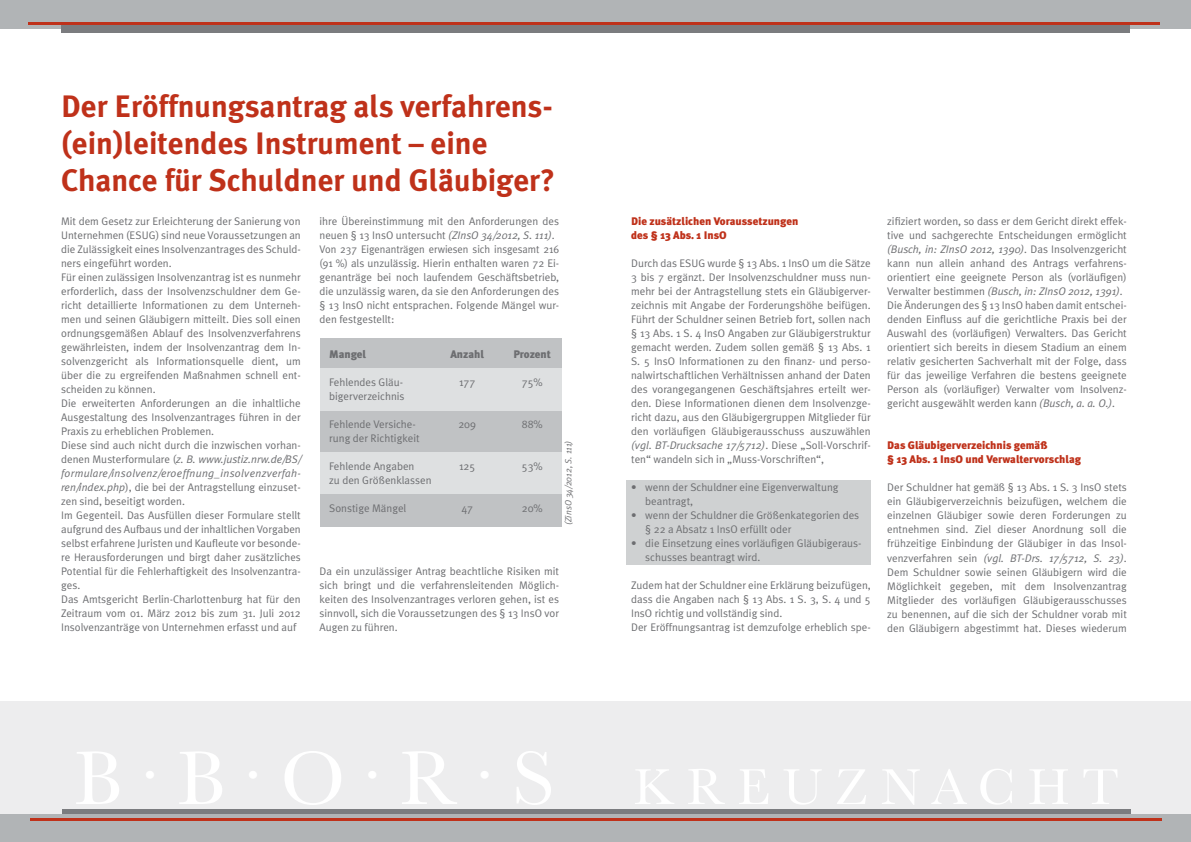
<style>
.page{position:relative;width:1191px;height:842px;background:#fff}
.page>*{position:absolute;margin:0;border:0;box-sizing:border-box;transform-origin:0 0}
.t1{font:700 31px/37.2px "Meta Plus";color:#bf311a}
.t2{font:11px/14px "Meta Plus Normal";color:#6d6e71}
.t3{font:900 11px/14px "Meta Plus";color:#bf311a}
.t4{font:900 11px "Meta Plus";color:#6d6e71}
.t5{font:italic 9px "Meta Plus Normal";color:#6d6e71}
.s1{font-style:italic}
</style>
<div class="page">
<div style="left:0;top:701px;width:1191px;height:113px;background:#ededee"></div>
<div style="left:62px;top:809px;width:1068px;height:9px;background:#7b7c7f"></div>
<div style="left:626px;top:480px;width:244px;height:85px;background:#cfd1d2"></div>
<div style="left:0;top:0;width:1191px;height:28px;background:#b1b4b6"></div>
<div style="left:61px;top:24px;width:1069px;height:9px;background:#7b7c7f"></div>
<hr style="left:28px;top:23px;width:1131px;height:2px;background:#bf311a">
<div style="left:0;top:814px;width:1191px;height:28px;background:#b1b4b6"></div>
<hr style="left:30px;top:818px;width:1131px;height:2px;background:#bf311a">
<div style="left:320px;top:338px;width:241px;height:189px;background:#c0c2c4"></div>
<div style="left:320px;top:369px;width:241px;height:42px;background:#dee0e1"></div>
<div style="left:320px;top:452px;width:241px;height:42px;background:#dee0e1"></div>
<h1 class="t1" style="left:61px;top:87px;width:495px">Der eröffnungsantrag als verfahrens-(ein)leitendes instrument – eine<br>Chance für schuldner und gläubiger?</h1>
<p class="t2" style="left:61px;top:214px;width:241px">Mit dem Gesetz zur Erleichterung der Sanierung von Unternehmen (ESUG) sind neue Voraussetzungen an die Zulässigkeit eines Insolvenzantrages des Schuld&shy;ners eingeführt worden.<br>Für einen zulässigen Insolvenzantrag ist es nunmehr erforderlich, dass der Insolvenzschuldner dem Ge&shy;richt detaillierte Informationen zu dem Unterneh&shy;men und seinen Gläubigern mitteilt. Dies soll einen ordnungsgemäßen Ablauf des Insolvenzverfahrens gewährleisten, indem der Insolvenzantrag dem In&shy;solvenzgericht als Informationsquelle dient, um über die zu ergreifenden Maßnahmen schnell ent&shy;scheiden zu können.<br>Die erweiterten Anforderungen an die inhaltliche Ausgestaltung des Insolvenzantrages führen in der Praxis zu erheblichen Problemen.<br>Diese sind auch nicht durch die inzwischen vorhan&shy;denen Musterformulare (<span class="s1">z. B. www.justiz.nrw.de/BS/ formulare/insolvenz/eroeffnung_insolvenzverfah&shy;ren/index.php</span>), die bei der Antragstellung einzuset&shy;zen sind, beseitigt worden.<br>Im Gegenteil. Das Ausfüllen dieser Formulare stellt aufgrund des Aufbaus und der inhaltlichen Vorgaben selbst erfahrene Juristen und Kaufleute vor besonde&shy;re Herausforderungen und birgt daher zusätzliches Potential für die Fehlerhaftigkeit des Insolvenzantra&shy;ges.<br>Das Amtsgericht Berlin-Charlottenburg hat für den Zeitraum vom 01. März 2012 bis zum 31. Juli 2012<br>Insolvenzanträge von Unternehmen erfasst und auf</p>
<p class="t2" style="left:319px;top:214px;width:241px">ihre Übereinstimmung mit den Anforderungen des neuen § 13 InsO untersucht <span class="s1">(ZInsO 34/2012, S. 111)</span>.<br>Von 237 Eigenanträgen erwiesen sich insgesamt 216 (91 %) als unzulässig. Hierin enthalten waren 72 Ei&shy;genanträge bei noch laufendem Geschäftsbetrieb, die unzulässig waren, da sie den Anforderungen des § 13 InsO nicht entsprachen. Folgende Mängel wur&shy;den festgestellt:</p>
<p class="t4" style="left:329px;top:348px;width:38px">Mangel</p>
<p class="t4" style="left:450px;top:348px;width:35px">Anzahl</p>
<p class="t4" style="left:513px;top:348px;width:39px">Prozent</p>
<p class="t2" style="left:329px;top:375px;width:75px">Fehlendes Gläu-</p>
<p class="t2" style="left:459px;top:375px;width:18px">177</p>
<p class="t2" style="left:522px;top:375px;width:22px">75%</p>
<p class="t2" style="left:329px;top:389px;width:77px">bigerverzeichnis</p>
<p class="t2" style="left:329px;top:417px;width:88px">Fehlende Versiche-</p>
<p class="t2" style="left:458px;top:417px;width:19px">209</p>
<p class="t2" style="left:522px;top:417px;width:22px">88%</p>
<p class="t2" style="left:329px;top:431px;width:92px">rung der Richtigkeit</p>
<p class="t2" style="left:329px;top:459px;width:87px">Fehlende Angaben</p>
<p class="t2" style="left:459px;top:459px;width:18px">125</p>
<p class="t2" style="left:522px;top:459px;width:22px">53%</p>
<p class="t2" style="left:329px;top:473px;width:104px">zu den Größenklassen</p>
<p class="t2" style="left:329px;top:501px;width:79px">Sonstige Mängel</p>
<p class="t2" style="left:461px;top:501px;width:13px">47</p>
<p class="t2" style="left:522px;top:501px;width:22px">20%</p>
<p class="t5" style="left:563px;top:525px;width:87px;rotate:-90deg">(ZinsO 34/2012, S. 111)</p>
<p class="t2" style="left:319px;top:564px;width:241px;text-align:justify">Da ein unzulässiger Antrag beachtliche Risiken mit sich bringt und die verfahrensleitenden Möglich&shy;keiten des Insolvenzantrages verloren gehen, ist es sinnvoll, sich die Voraussetzungen des § 13 InsO vor Augen zu führen.</p>
<p class="t3" style="left:631px;top:215px;width:169px">Die zusätzlichen Voraussetzungen des § 13 Abs. 1 InsO</p>
<p class="t2" style="left:631px;top:256px;width:241px;text-align:justify">Durch das ESUG wurde § 13 Abs. 1 InsO um die Sätze 3 bis 7 ergänzt. Der Insolvenzschuldner muss nun&shy;mehr bei der Antragstellung stets ein Gläubigerver&shy;zeichnis mit Angabe der Forderungshöhe beifügen.<br>Führt der Schuldner seinen Betrieb fort, sollen nach § 13 Abs. 1 S. 4 InsO Angaben zur Gläubigerstruktur gemacht werden. Zudem sollen gemäß § 13 Abs. 1<br>S. 5 InsO Informationen zu den finanz- und perso&shy;nalwirtschaftlichen Verhältnissen anhand der Daten des vorangegangenen Geschäftsjahres erteilt wer&shy;den. Diese Informationen dienen dem Insolvenzge&shy;richt dazu, aus den Gläubigergruppen Mitglieder für den vorläufigen Gläubigerausschuss auszuwählen <span class="s1">(vgl. BT-Drucksache 17/5712)</span>. Diese „Soll-Vorschrif&shy;ten“ wandeln sich in „Muss-Vorschriften“,</p>
<p class="t2" style="left:645px;top:480px;width:195px;text-indent:-14px">• wenn der Schuldner eine Eigenverwaltung beantragt,</p>
<p class="t2" style="left:645px;top:508px;width:215px;text-indent:-14px">• wenn der Schuldner die Größenkategorien des § 22 a Absatz 1 InsO erfüllt oder</p>
<p class="t2" style="left:645px;top:536px;width:218px;text-indent:-14px">• die Einsetzung eines vorläufigen Gläubigeraus&shy;schusses beantragt wird.</p>
<p class="t2" style="left:631px;top:578px;width:241px">Zudem hat der Schuldner eine Erklärung beizufügen, dass die Angaben nach § 13 Abs. 1 S. 3, S. 4 und 5<br>InsO richtig und vollständig sind.<br>Der Eröffnungsantrag ist demzufolge erheblich spe-</p>
<p class="t2" style="left:887px;top:214px;width:241px">zifiziert worden, so dass er dem Gericht direkt effek&shy;tive und sachgerechte Entscheidungen ermöglicht <span class="s1">(Busch, in: ZInsO 2012, 1390).</span> Das Insolvenzgericht kann nun allein anhand des Antrags verfahrens&shy;orientiert eine geeignete Person als (vorläufigen)<br>Verwalter bestimmen <span class="s1">(Busch, in: ZInsO 2012, 1391).<br></span>Die Änderungen des § 13 InsO haben damit entschei&shy;denden Einfluss auf die gerichtliche Praxis bei der Auswahl des (vorläufigen) Verwalters. Das Gericht orientiert sich bereits in diesem Stadium an einem relativ gesicherten Sachverhalt mit der Folge, dass für das jeweilige Verfahren die bestens geeignete Person als (vorläufiger) Verwalter vom Insolvenz&shy;gericht ausgewählt werden kann <span class="s1">(Busch, a. a. O.).</span></p>
<p class="t3" style="left:887px;top:439px;width:195px">Das Gläubigerverzeichnis gemäß<br>§ 13 Abs. 1 InsO und Verwaltervorschlag</p>
<p class="t2" style="left:887px;top:480px;width:241px;text-align:justify">Der Schuldner hat gemäß § 13 Abs. 1 S. 3 InsO stets ein Gläubigerverzeichnis beizufügen, welchem die einzelnen Gläubiger sowie deren Forderungen zu entnehmen sind. Ziel dieser Anordnung soll die frühzeitige Einbindung der Gläubiger in das Insol&shy;venzverfahren sein <span class="s1">(vgl. BT-Drs. 17/5712, S. 23)</span>.<br>Dem Schuldner sowie seinen Gläubigern wird die Möglichkeit gegeben, mit dem Insolvenzantrag Mitglieder des vorläufigen Gläubigerausschusses zu benennen, auf die sich der Schuldner vorab mit den Gläubigern abgestimmt hat. Dieses wiederum</p>
</div>
